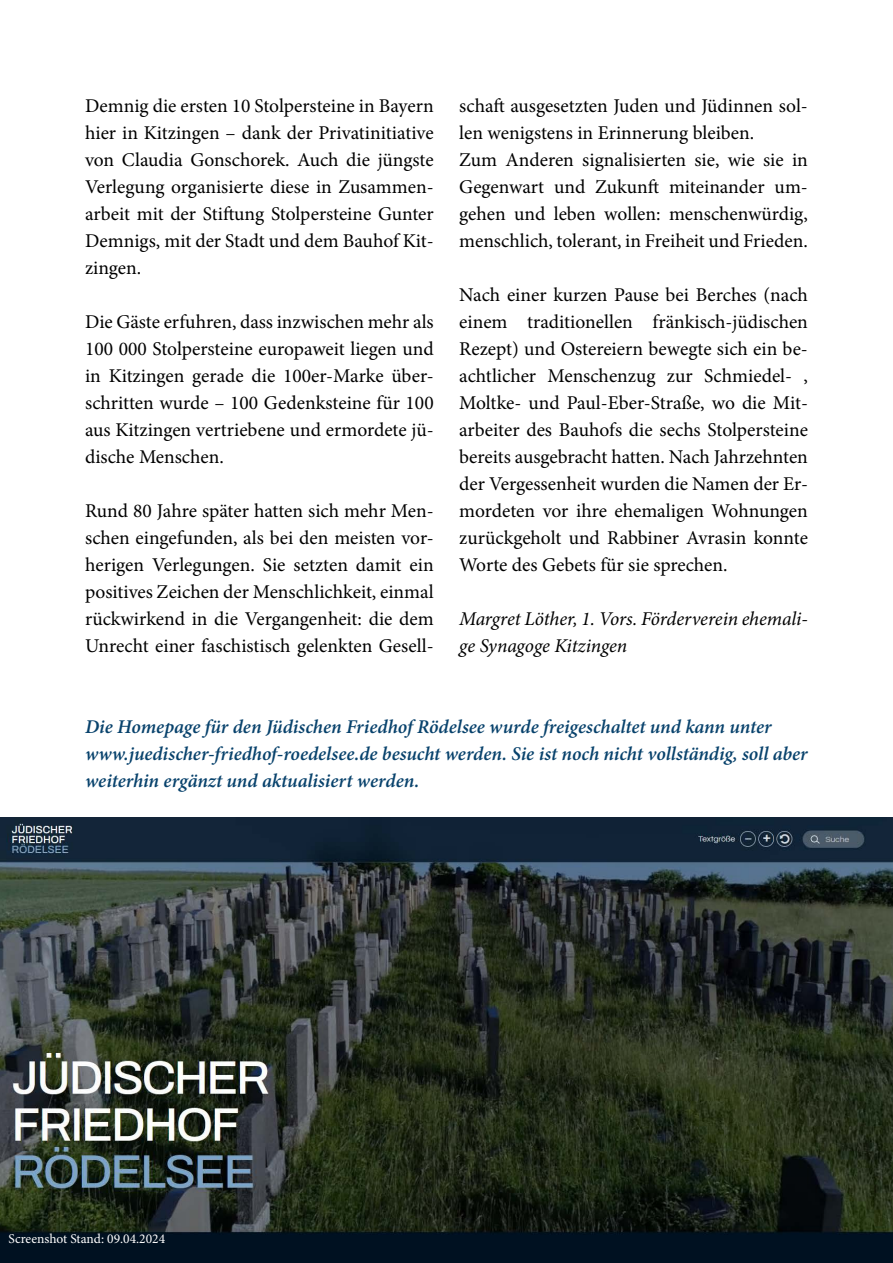
<style>
.page{position:relative;width:893px;height:1263px;background:#fff}
.page>*{position:absolute;margin:0;border:0;box-sizing:border-box;transform-origin:0 0}
.t1{font:19.5px/27px "Minion Pro";letter-spacing:-.005em;color:#000;text-align:justify}
.t2{font:italic 600 19.5px/27px "Minion Pro";letter-spacing:-.005em;color:#08426c}
.t3{font:italic 19.5px/27px "Minion Pro";letter-spacing:-.005em;color:#000}
.t4{font:13.5px "Minion Pro";color:#fff}
</style>
<div class="page">
<img style="left:0;top:817px;width:893px;height:446px">
<p class="t1" style="left:85px;top:92px;width:350px">Demnig die ersten 10 Stolpersteine in Bayern hier in Kitzingen – dank der Privatinitiative von Claudia Gonschorek. Auch die jüngste Verlegung organisierte diese in Zusammen&shy;arbeit mit der Stiftung Stolpersteine Gunter Demnigs, mit der Stadt und dem Bauhof Kit&shy;zingen.</p>
<p class="t1" style="left:85px;top:308px;width:350px">Die Gäste erfuhren, dass inzwischen mehr als 100 000 Stolpersteine europaweit liegen und in Kitzingen gerade die 100er-Marke über&shy;schritten wurde – 100 Gedenksteine für 100 aus Kitzingen vertriebene und ermordete jü&shy;dische Menschen.</p>
<p class="t1" style="left:85px;top:497px;width:350px">Rund 80 Jahre später hatten sich mehr Men&shy;schen eingefunden, als bei den meisten vor&shy;herigen Verlegungen. Sie setzten damit ein positives Zeichen der Menschlichkeit, einmal rückwirkend in die Vergangenheit: die dem Unrecht einer faschistisch gelenkten Gesell-</p>
<p class="t1" style="left:459px;top:93px;width:350px;text-align:left">schaft ausgesetzten Juden und Jüdinnen sol&shy;len wenigstens in Erinnerung bleiben.<br>Zum Anderen signalisierten sie, wie sie in Gegenwart und Zukunft miteinander um&shy;gehen und leben wollen: menschenwürdig, menschlich, tolerant, in Freiheit und Frieden.</p>
<p class="t1" style="left:459px;top:282px;width:350px">Nach einer kurzen Pause bei Berches (nach einem traditionellen fränkisch-jüdischen Rezept) und Ostereiern bewegte sich ein be&shy;achtlicher Menschenzug zur Schmiedel- , Moltke- und Paul-Eber-Straße, wo die Mit&shy;arbeiter des Bauhofs die sechs Stolpersteine bereits ausgebracht hatten. Nach Jahrzehnten der Vergessenheit wurden die Namen der Er&shy;mordeten vor ihre ehemaligen Wohnungen zurückgeholt und Rabbiner Avrasin konnte Worte des Gebets für sie sprechen.</p>
<p class="t3" style="left:459px;top:606px;width:350px">Margret Löther, 1. Vors. Förderverein ehemali&shy;ge Synagoge Kitzingen</p>
<p class="t2" style="left:85px;top:713px;width:724px">Die Homepage für den Jüdischen Friedhof Rödelsee wurde freigeschaltet und kann unter www.juedischer-friedhof-roedelsee.de besucht werden. Sie ist noch nicht vollständig, soll aber weiterhin ergänzt und aktualisiert werden.</p>
<p class="t4" style="left:9px;top:1230px;width:158px">Screenshot Stand: 09.04.2024</p>
</div>
